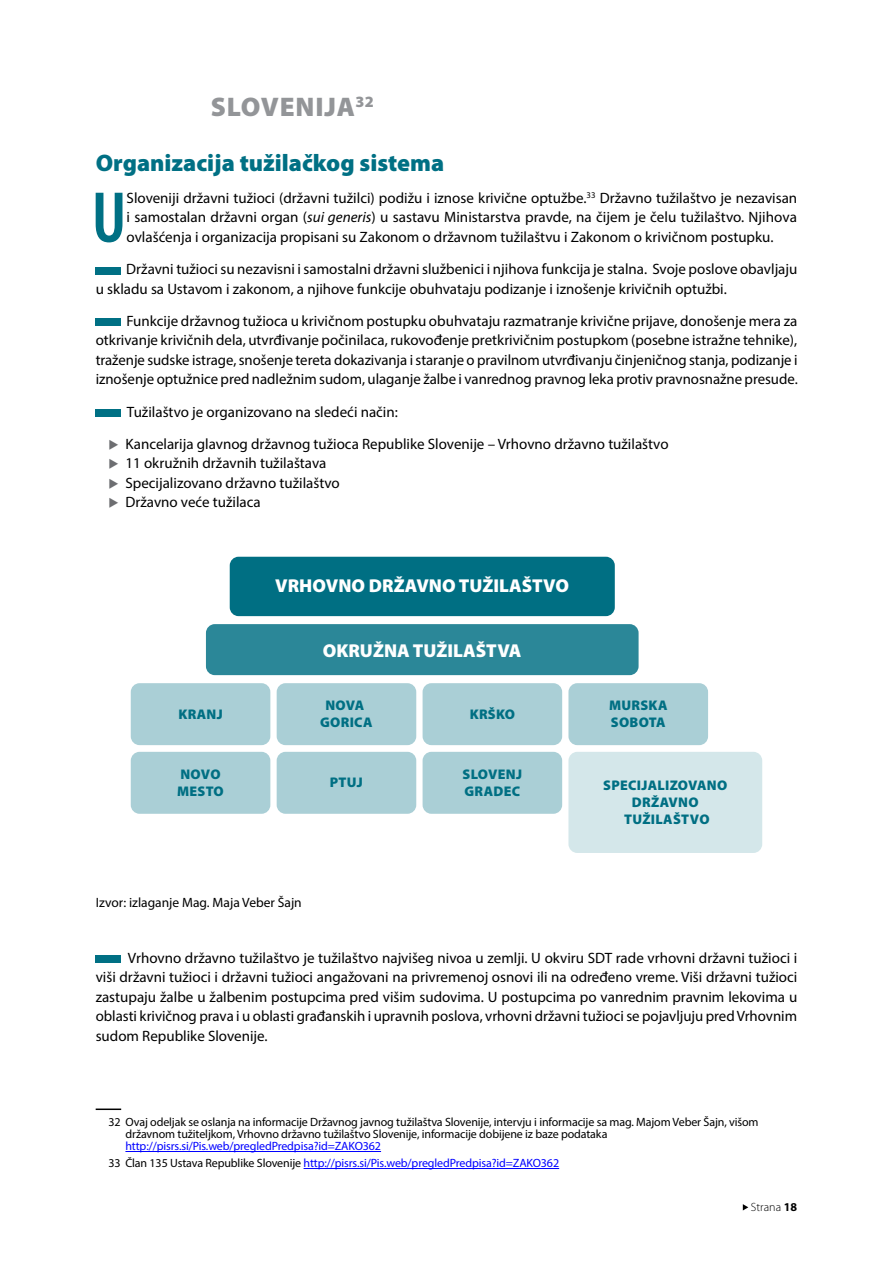
<style>
.page{position:relative;width:893px;height:1263px;background:#fff}
.page>*{position:absolute;margin:0;border:0;box-sizing:border-box;transform-origin:0 0}
.t1{font:600 condensed 72.9px "Myriad Pro";color:#007084}
.t2{font:900 27px "Myriad Pro";letter-spacing:.03em;color:#939598}
.t3{font:900 24px "Myriad Pro";color:#007084}
.t4{font:900 18.75px "Myriad Pro";color:#fff}
.t5{font:15px/19.5px "Myriad Pro";color:#000;text-align:justify}
.t6{font:900 13.95px/16.8px "Myriad Pro";letter-spacing:.02em;color:#006f83}
.t7{font:13.5px "Myriad Pro";color:#000}
.t8{font:12px/12px "Myriad Pro";letter-spacing:-.01em;color:#000}
.t9{font:12px/17px "Myriad Pro";letter-spacing:-.01em;color:#00f}
.t10{font:300 12px "Myriad Pro";color:#000}
.s1{font-style:italic}
.s2{color:#000}
.s3{font-weight:700}
</style>
<div class="page">
<svg style="left:743px;top:1204px;width:5px;height:6px"></svg>
<div style="left:96px;top:267px;width:25px;height:7px;background:#007084"></div>
<div style="left:96px;top:319px;width:25px;height:7px;background:#007084"></div>
<div style="left:96px;top:409px;width:25px;height:8px;background:#007084"></div>
<div style="left:230px;top:557px;width:385px;height:59px;background:#006f83;border-radius:9px"></div>
<div style="left:206px;top:624px;width:433px;height:51px;background:#2b8798;border-radius:9px"></div>
<div style="left:131px;top:683px;width:139px;height:62px;background:#aacfd6;border-radius:9px"></div>
<div style="left:277px;top:683px;width:139px;height:62px;background:#aacfd6;border-radius:9px"></div>
<div style="left:423px;top:683px;width:139px;height:62px;background:#aacfd6;border-radius:9px"></div>
<div style="left:568px;top:683px;width:140px;height:62px;background:#aacfd6;border-radius:9px"></div>
<div style="left:131px;top:752px;width:139px;height:62px;background:#aacfd6;border-radius:9px"></div>
<div style="left:277px;top:752px;width:139px;height:62px;background:#aacfd6;border-radius:9px"></div>
<div style="left:423px;top:752px;width:139px;height:62px;background:#aacfd6;border-radius:9px"></div>
<div style="left:568px;top:752px;width:194px;height:101px;background:#d4e7ea;border-radius:9px"></div>
<div style="left:96px;top:955px;width:25px;height:8px;background:#007084"></div>
<hr style="left:96px;top:1108px;width:25px;height:2px;background:#000">
<hr style="left:125px;top:1151px;width:256px;height:1px;background:#00f">
<hr style="left:304px;top:1168px;width:255px;height:1px;background:#00f">
<h2 class="t2" style="left:211px;top:91px;width:165px">SLOVENIJA<sup>32</sup></h2>
<h3 class="t3" style="left:96px;top:149px;width:350px">Organizacija tužilačkog sistema</h3>
<h1 class="t1" style="left:92px;top:178px;width:37px">U</h1>
<p class="t5" style="left:127px;top:188px;width:672px">Sloveniji državni tužioci (državni tužilci) podižu i iznose krivične optužbe.<sup>33</sup> Državno tužilaštvo je nezavisan i samostalan državni organ (<span class="s1">sui generis</span>) u sastavu Ministarstva pravde, na čijem je čelu tužilaštvo. Njihova ovlašćenja i organizacija propisani su Zakonom o državnom tužilaštvu i Zakonom o krivičnom postupku.</p>
<p class="t5" style="left:96px;top:259px;width:703px;text-indent:31px">Državni tužioci su nezavisni i samostalni državni službenici i njihova funkcija je stalna. Svoje poslove obavljaju u skladu sa Ustavom i zakonom, a njihove funkcije obuhvataju podizanje i iznošenje krivičnih optužbi.</p>
<p class="t5" style="left:96px;top:311px;width:704px;text-indent:31px">Funkcije državnog tužioca u krivičnom postupku obuhvataju razmatranje krivične prijave, donošenje mera za otkrivanje krivičnih dela, utvrđivanje počinilaca, rukovođenje pretkrivičnim postupkom (posebne istražne tehnike), traženje sudske istrage, snošenje tereta dokazivanja i staranje o pravilnom utvrđivanju činjeničnog stanja, podizanje i iznošenje optužnice pred nadležnim sudom, ulaganje žalbe i vanrednog pravnog leka protiv pravnosnažne presude.</p>
<p class="t5" style="left:125px;top:395px;width:545px;line-height:32.2px">Tužilaštvo je organizovano na sledeći način:<br>Kancelarija glavnog državnog tužioca Republike Slovenije – Vrhovno državno tužilaštvo</p>
<p class="t5" style="left:125px;top:453px;width:216px;text-align:left">11 okružnih državnih tužilaštava<br>Specijalizovano državno tužilaštvo<br>Državno veće tužilaca</p>
<p class="t4" style="left:275px;top:575px;width:296px">VRHOVNO DRŽAVNO TUŽILAŠTVO</p>
<p class="t4" style="left:323px;top:640px;width:200px">OKRUŽNA TUŽILAŠTVA</p>
<p class="t6" style="left:178px;top:706px;width:46px">KRANJ</p>
<p class="t6" style="left:320px;top:697px;width:54px;text-align:center">NOVA<br>GORICA</p>
<p class="t6" style="left:470px;top:706px;width:47px">KRŠKO</p>
<p class="t6" style="left:609px;top:697px;width:60px">MURSKA<br>SOBOTA</p>
<p class="t6" style="left:177px;top:766px;width:48px">NOVO<br>MESTO</p>
<p class="t6" style="left:330px;top:774px;width:35px">PTUJ</p>
<p class="t6" style="left:463px;top:766px;width:61px">SLOVENJ<br>GRADEC</p>
<p class="t6" style="left:603px;top:777px;width:126px;text-align:center">SPECIJALIZOVANO<br>DRŽAVNO<br>TUŽILAŠTVO</p>
<p class="t7" style="left:96px;top:894px;width:208px">Izvor: izlaganje Mag. Maja Veber Šajn</p>
<p class="t5" style="left:96px;top:948px;width:703px;text-indent:32px">Vrhovno državno tužilaštvo je tužilaštvo najvišeg nivoa u zemlji. U okviru SDT rade vrhovni državni tužioci i viši državni tužioci i državni tužioci angažovani na privremenoj osnovi ili na određeno vreme. Viši državni tužioci zastupaju žalbe u žalbenim postupcima pred višim sudovima. U postupcima po vanrednim pravnim lekovima u oblasti krivičnog prava i u oblasti građanskih i upravnih poslova, vrhovni državni tužioci se pojavljuju pred Vrhovnim sudom Republike Slovenije.</p>
<p class="t8" style="left:125px;top:1116px;width:635px;text-indent:-17px">32 Ovaj odeljak se oslanja na informacije Državnog javnog tužilaštva Slovenije, intervju i informacije sa mag. Majom Veber Šajn, višom državnom tužiteljkom, Vrhovno državno tužilaštvo Slovenije, informacije dobijene iz baze podataka</p>
<p class="t9" style="left:108px;top:1137px;width:452px;text-indent:17px">http://pisrs.si/Pis.web/pregledPredpisa?id=ZAKO362<br><span class="s2">33 Član 135 Ustava Republike Slovenije</span> http://pisrs.si/Pis.web/pregledPredpisa?id=ZAKO362</p>
<p class="t10" style="left:751px;top:1200px;width:48px">Strana <span class="s3">18</span></p>
</div>
